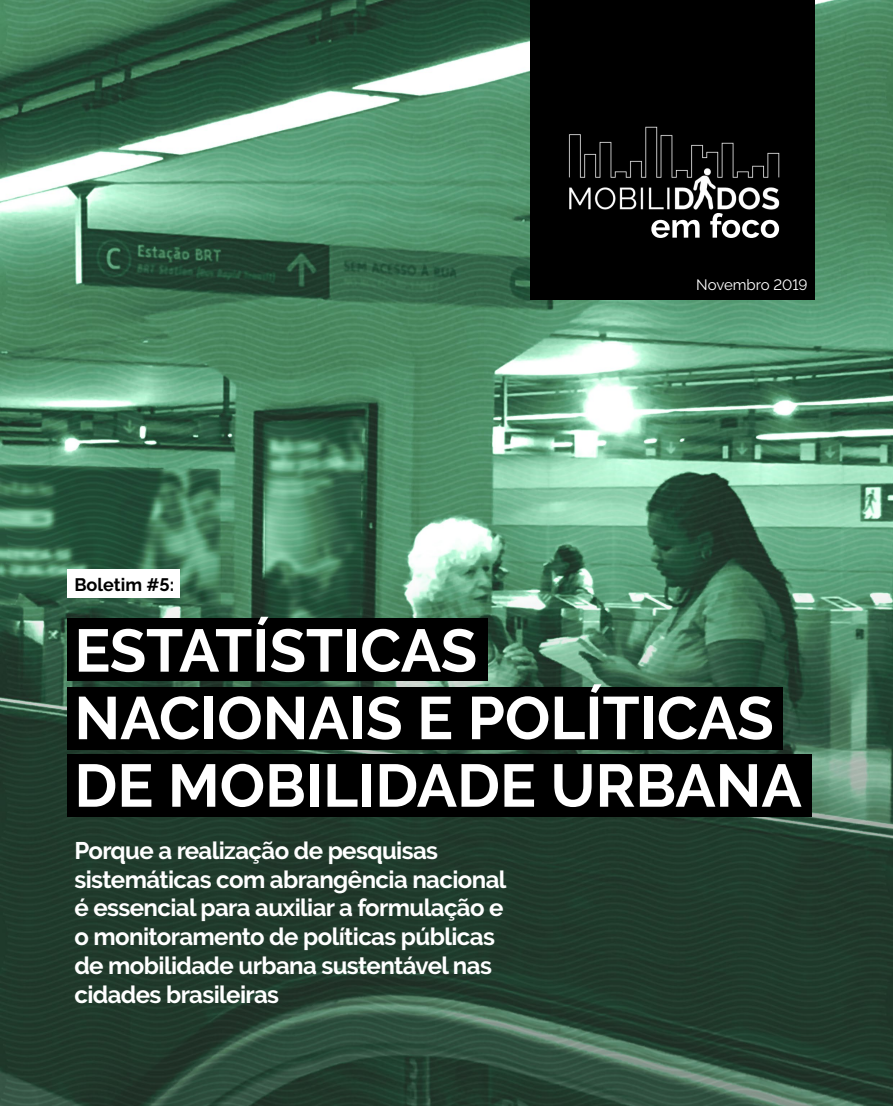
<style>
.page{position:relative;width:893px;height:1106px;background:#fff}
.page>*{position:absolute;margin:0;border:0;box-sizing:border-box;transform-origin:0 0}
.t1{font:700 60px/67.5px "Raleway";color:#fff}
.t2{font:700 24px/28.8px "Raleway";letter-spacing:-.025em;color:#fff}
.t3{font:700 18px "Raleway";color:#000}
.t4{font:15px "Raleway";letter-spacing:-.005em;color:#fff}
</style>
<div class="page">
<img style="left:0;top:0;width:893px;height:1106px">
<hr style="left:85px;top:1055px;width:723px;height:1px;background:#31513e">
<img style="left:358px;top:18px;width:172px;height:91px">
<svg style="left:432px;top:103px;width:35px;height:13px"></svg>
<svg style="left:474px;top:98px;width:50px;height:18px"></svg>
<div style="left:67px;top:687px;width:715px;height:62px;background:#000"></div>
<div style="left:67px;top:754px;width:744px;height:63px;background:#000"></div>
<div style="left:67px;top:618px;width:420px;height:62px;background:#000"></div>
<div style="left:67px;top:569px;width:113px;height:29px;background:#fff"></div>
<div style="left:530px;top:0;width:285px;height:299px;background:#000"></div>
<img style="left:568px;top:126px;width:212px;height:94px">
<svg style="left:651px;top:220px;width:49px;height:18px"></svg>
<svg style="left:710px;top:213px;width:69px;height:25px"></svg>
<p class="t3" style="left:74px;top:574px;width:101px">Boletim #5:</p>
<p class="t4" style="left:696px;top:276px;width:113px">Novembro 2019</p>
<h1 class="t1" style="left:74px;top:617px;width:729px">ESTATÍSTICAS<br>NACIONAIS E POLÍTICAS<br>DE MOBILIDADE URBANA</h1>
<p class="t2" style="left:74px;top:836px;width:434px">Porque a realização de pesquisas sistemáticas com abrangência nacional é essencial para auxiliar a formulação e o monitoramento de políticas públicas de mobilidade urbana sustentável nas cidades brasileiras</p>
</div>
